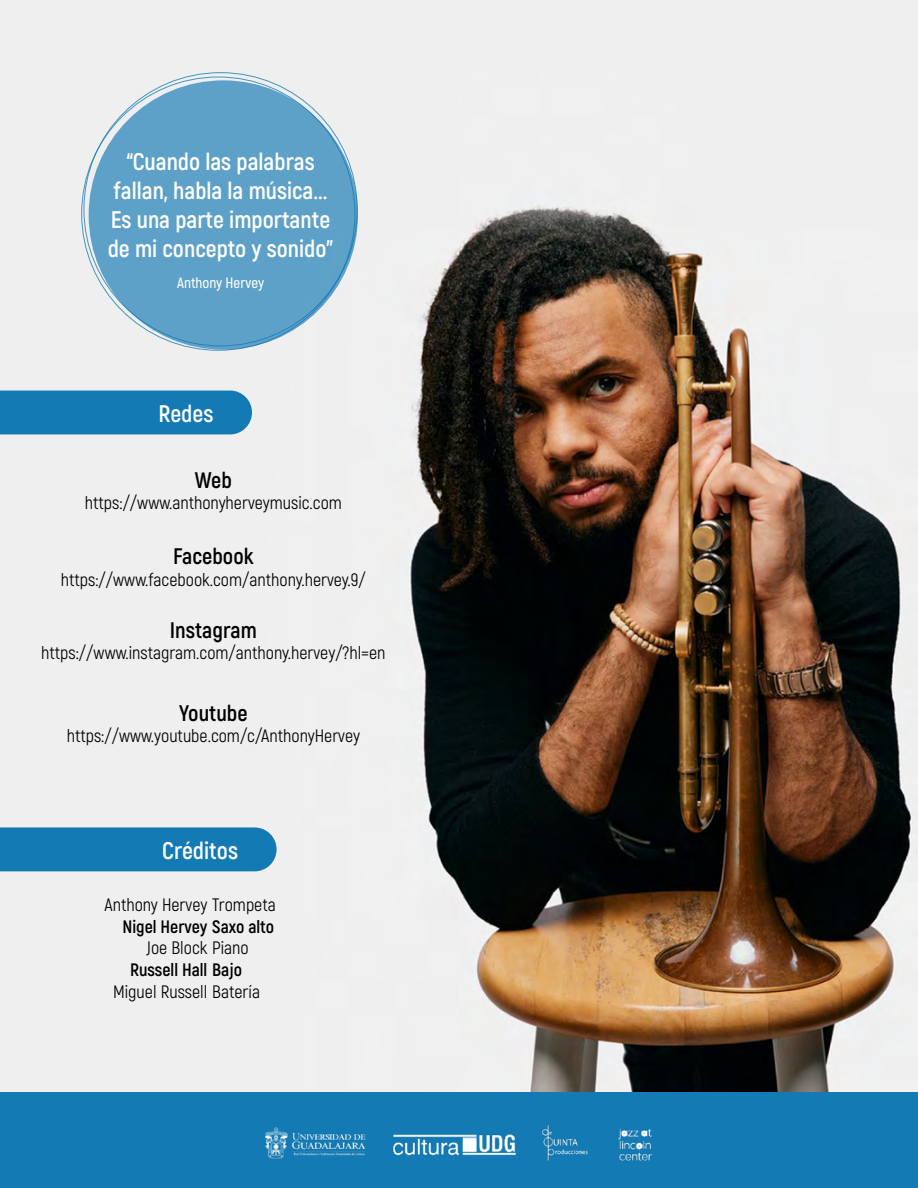
<style>
.page{position:relative;width:918px;height:1188px;background:#fff}
.page>*{position:absolute;margin:0;border:0;box-sizing:border-box;transform-origin:0 0}
.t1{font:700 24px/28.8px "Akrobat";color:#fff;text-align:center}
.t2{font:700 22.5px "Akrobat";color:#000}
.t3{font:18px "Akrobat";color:#000}
.t4{font:700 18px "Akrobat";color:#000}
.t5{font:600 15px "Akrobat";color:#fff}
</style>
<div class="page">
<img style="left:0;top:0;width:918px;height:1093px">
<div style="left:0;top:1093px;width:918px;height:95px;background:#137ab4"></div>
<div style="left:0;top:391px;width:252px;height:43px;background:#137ab4"></div>
<div style="left:0;top:827px;width:277px;height:44px;background:#137ab4"></div>
<img style="left:265px;top:1125px;width:388px;height:36px">
<div style="left:89px;top:80px;width:269px;height:270px;background:#5ea1c8;border-radius:50%"></div>
<h1 class="t1" style="left:108px;top:148px;width:227px">“Cuando las palabras fallan, habla la música...<br>Es una parte importante de mi concepto y sonido”</h1>
<p class="t5" style="left:177px;top:274px;width:89px">Anthony Hervey</p>
<h1 class="t1" style="left:158px;top:399px;width:56px">Redes</h1>
<p class="t2" style="left:195px;top:466px;width:38px">Web</p>
<p class="t3" style="left:85px;top:492px;width:258px">https://www.anthonyherveymusic.com</p>
<p class="t2" style="left:173px;top:542px;width:82px">Facebook</p>
<p class="t3" style="left:61px;top:569px;width:307px">https://www.facebook.com/anthony.hervey.9/</p>
<p class="t2" style="left:170px;top:616px;width:89px">Instagram</p>
<p class="t3" style="left:41px;top:642px;width:346px">https://www.instagram.com/anthony.hervey/?hl=en</p>
<p class="t2" style="left:179px;top:699px;width:70px">Youtube</p>
<p class="t3" style="left:67px;top:725px;width:295px">https://www.youtube.com/c/AnthonyHervey</p>
<h1 class="t1" style="left:162px;top:836px;width:77px">Créditos</h1>
<p class="t3" style="left:104px;top:894px;width:173px">Anthony Hervey Trompeta</p>
<p class="t4" style="left:122px;top:915px;width:153px">Nigel Hervey Saxo alto</p>
<p class="t3" style="left:147px;top:937px;width:104px">Joe Block Piano</p>
<p class="t4" style="left:130px;top:959px;width:114px">Russell Hall Bajo</p>
<p class="t3" style="left:113px;top:981px;width:148px">Miguel Russell Batería</p>
</div>
